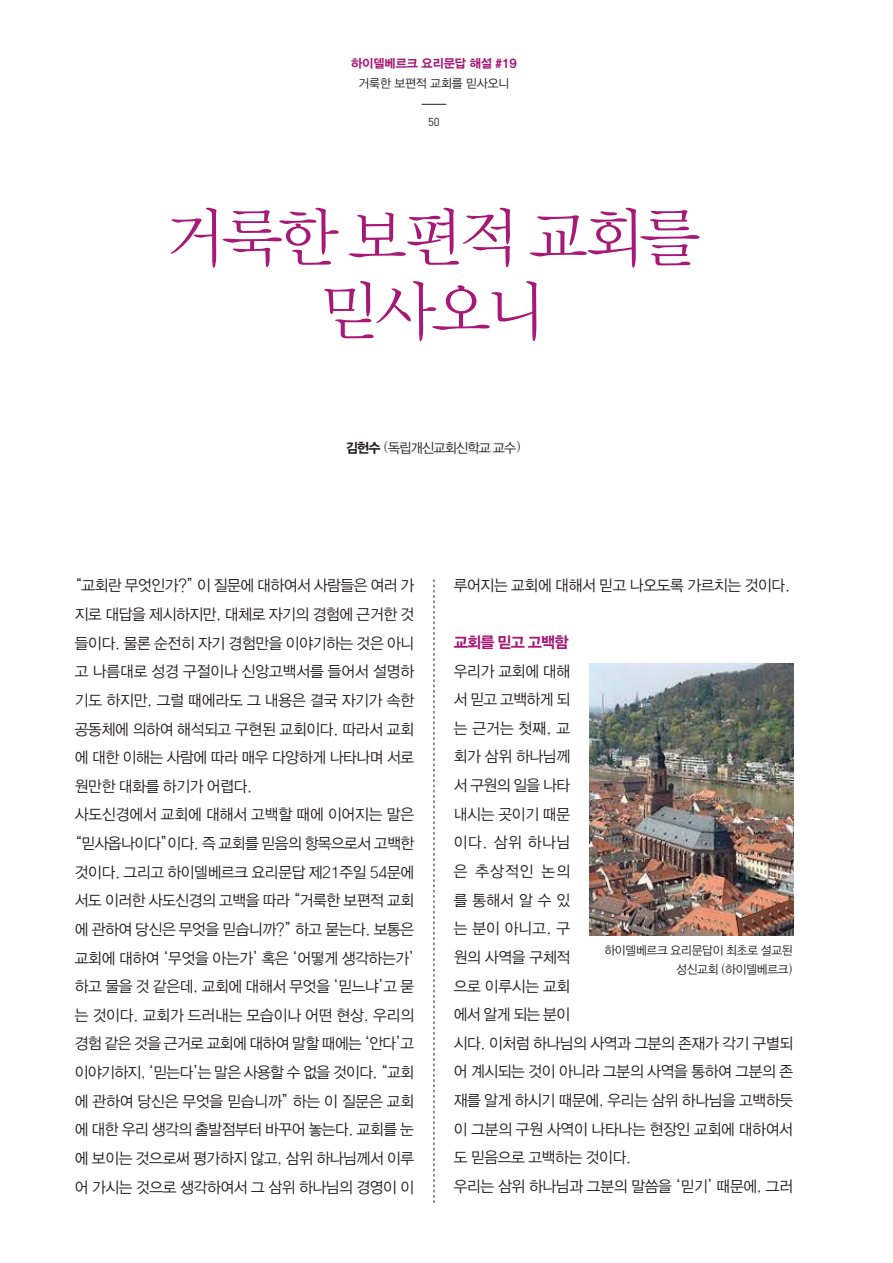
<style>
.page{position:relative;width:893px;height:1263px;background:#fff}
.page>*{position:absolute;margin:0;border:0;box-sizing:border-box;transform-origin:0 0}
.t1{font:64.65px/73.3px "Yoon Myungjo L KS Cms UHC H";letter-spacing:-.075em;color:#a71977;text-align:center}
.t2{font:15.75px "Yoon Gothic B KS Cms UHC H";letter-spacing:-.05em;color:#a71977}
.t3{font:15.6px/28.7px "Yoon Gothic L KS Cms UHC H";letter-spacing:-.02em;color:#231f20;scale:.96 1}
.t4{font:13.65px "Yoon Gothic L KS Cms UHC H";letter-spacing:-.065em;color:#231f20}
.t5{font:12.3px/19.2px "Yoon Gothic L KS Cms UHC H";letter-spacing:-.02em;color:#231f20;text-align:right;scale:.96 1}
.t6{font:12.3px "Yoon Gothic B KS Cms UHC H";letter-spacing:-.01em;color:#a71977}
.t7{font:12.3px "Yoon Gothic L KS Cms UHC H";letter-spacing:-.02em;color:#231f20}
.t8{font:11.4px "DIN";color:#231f20}
.s1{font-family:"Yoon Gothic B KS Cms UHC H"}
.s2{font-family:"SMSS Myung Jo Std Regular KS Cms UHC H"}
</style>
<div class="page">
<svg style="left:422px;top:104px;width:24px;height:1px"></svg>
<svg style="left:434px;top:579px;width:1px;height:624px"></svg>
<img style="left:590px;top:664px;width:203px;height:271px">
<p class="t6" style="left:351px;top:58px;width:167px">하이델베르크 요리문답 해설 #19</p>
<p class="t7" style="left:358px;top:77px;width:153px">거룩한 보편적 교회를 믿사오니</p>
<p class="t8" style="left:428px;top:114px;width:13px">50</p>
<h1 class="t1" style="left:166px;top:205px;width:536px">거룩한 보편적 교회를 믿사오니</h1>
<p class="t4" style="left:346px;top:441px;width:178px"><span class="s1">김헌수</span> <span class="s2">(</span>독립개신교회신학교 교수<span class="s2">)</span></p>
<p class="t3" style="left:75px;top:572px;width:355px">“교회란 무엇인가?” 이 질문에 대하여서 사람들은 여러 가 지로 대답을 제시하지만, 대체로 자기의 경험에 근거한 것 들이다. 물론 순전히 자기 경험만을 이야기하는 것은 아니 고 나름대로 성경 구절이나 신앙고백서를 들어서 설명하 기도 하지만, 그럴 때에라도 그 내용은 결국 자기가 속한 공동체에 의하여 해석되고 구현된 교회이다. 따라서 교회 에 대한 이해는 사람에 따라 매우 다양하게 나타나며 서로 원만한 대화를 하기가 어렵다.<br>사도신경에서 교회에 대해서 고백할 때에 이어지는 말은 “믿사옵나이다”이다. 즉 교회를 믿음의 항목으로서 고백한 것이다. 그리고 하이델베르크 요리문답 제21주일 54문에 서도 이러한 사도신경의 고백을 따라 “거룩한 보편적 교회 에 관하여 당신은 무엇을 믿습니까?” 하고 묻는다. 보통은 교회에 대하여 ‘무엇을 아는가’ 혹은 ‘어떻게 생각하는가’ 하고 물을 것 같은데, 교회에 대해서 무엇을 ‘믿느냐’고 묻 는 것이다. 교회가 드러내는 모습이나 어떤 현상, 우리의 경험 같은 것을 근거로 교회에 대하여 말할 때에는 ‘안다’고 이야기하지, ‘믿는다’는 말은 사용할 수 없을 것이다. “교회 에 관하여 당신은 무엇을 믿습니까” 하는 이 질문은 교회 에 대한 우리 생각의 출발점부터 바꾸어 놓는다. 교회를 눈 에 보이는 것으로써 평가하지 않고, 삼위 하나님께서 이루 어 가시는 것으로 생각하여서 그 삼위 하나님의 경영이 이</p>
<p class="t3" style="left:454px;top:572px;width:352px">루어지는 교회에 대해서 믿고 나오도록 가르치는 것이다.</p>
<p class="t2" style="left:454px;top:635px;width:116px">교회를 믿고 고백함</p>
<p class="t3" style="left:454px;top:657px;width:355px">우리가 교회에 대해<br>서 믿고 고백하게 되<br>는 근거는 첫째, 교<br>회가 삼위 하나님께<br>서 구원의 일을 나타<br>내시는 곳이기 때문<br>이다. 삼위 하나님<br>은 추상적인 논의<br>를 통해서 알 수 있<br>는 분이 아니고, 구<br>원의 사역을 구체적<br>으로 이루시는 교회<br>에서 알게 되는 분이<br>시다. 이처럼 하나님의 사역과 그분의 존재가 각기 구별되 어 계시되는 것이 아니라 그분의 사역을 통하여 그분의 존 재를 알게 하시기 때문에, 우리는 삼위 하나님을 고백하듯 이 그분의 구원 사역이 나타나는 현장인 교회에 대하여서 도 믿음으로 고백하는 것이다.<br>우리는 삼위 하나님과 그분의 말씀을 ‘믿기’ 때문에, 그러</p>
<p class="t5" style="left:604px;top:941px;width:198px">하이델베르크 요리문답이 최초로 설교된 성신교회 (하이델베르크)</p>
</div>
